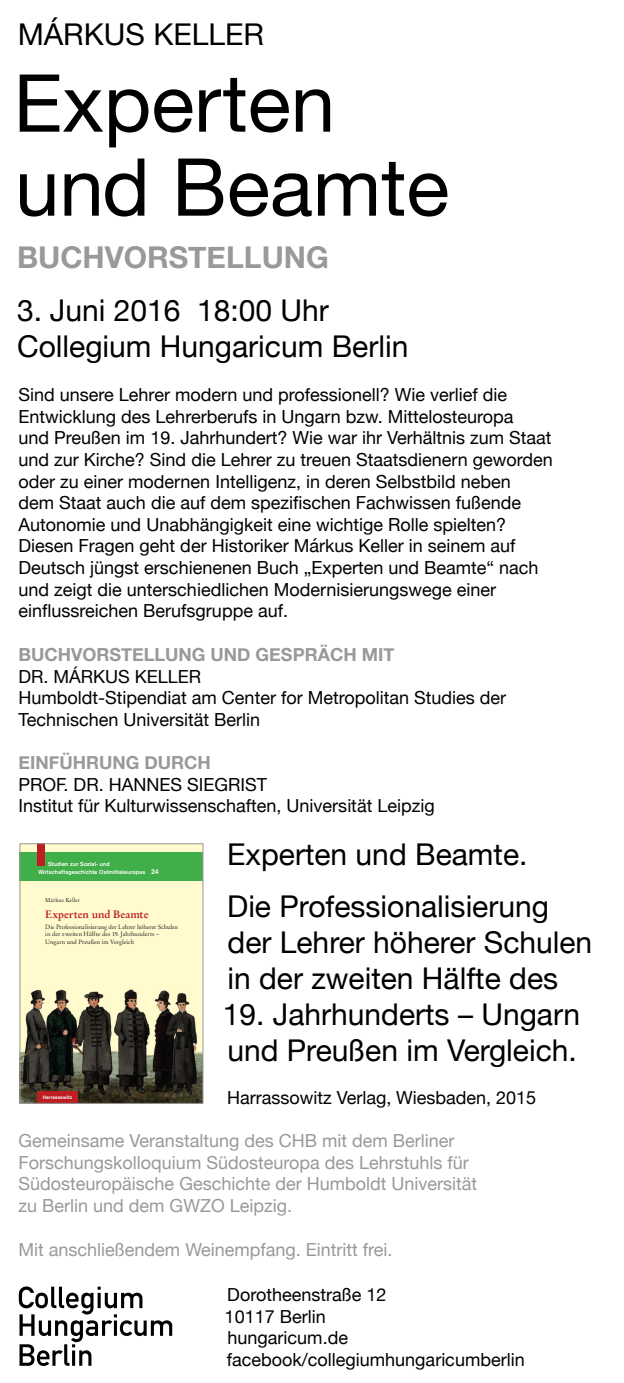
<style>
.page{position:relative;width:624px;height:1383px;background:#fff}
.page>*{position:absolute;margin:0;border:0;box-sizing:border-box;transform-origin:0 0}
.t1{font:80px/84px "Helvetica Neue";color:#000}
.t2{font:30px/36px "Helvetica Neue";color:#000}
.t3{font:700 30px "Helvetica Neue";color:#999}
.t4{font:18px/21.6px "Helvetica Neue";color:#000}
.t5{font:18px/21.6px "Helvetica Neue";color:#999}
.t6{font:700 18px "Helvetica Neue";color:#999}
.t7{font:700 10.7px "Stempel Garamond LT Pro";letter-spacing:-.005em;color:#bd1e22}
.t8{font:6.1px/7.3px "Stempel Garamond LT Pro";letter-spacing:-.01em;color:#231f20}
.t9{font:700 5.7px/8.2px "Akzidenz Grotesk";letter-spacing:.015em;color:#fff}
.t10{font:5.6px "Stempel Garamond LT Pro";color:#231f20}
.t11{font:700 5px "Akzidenz Grotesk";letter-spacing:.005em;color:#fff}
.s1{font-size:6.9px}
.s2{font-family:"Stempel Garamond"}
</style>
<div class="page">
<svg style="left:19px;top:1286px;width:153px;height:80px"></svg>
<div style="left:20px;top:844px;width:183px;height:259px;background:#fffbce"></div>
<div style="left:20px;top:853px;width:183px;height:28px;background:#40ae49"></div>
<div style="left:37px;top:844px;width:8px;height:22px;background:#bd1e22"></div>
<img style="left:21px;top:989px;width:180px;height:113px">
<div style="left:37px;top:1091px;width:40px;height:12px;background:#bd1e22"></div>
<div style="left:19px;top:843px;width:184px;height:261px;border:1px solid #999"></div>
<p class="t2" style="left:18px;top:18px;width:248px">MÁRKUS KELLER</p>
<p class="t1" style="left:13px;top:66px;width:437px">Experten und Beamte</p>
<p class="t3" style="left:17px;top:234px;width:313px">BUCHVORSTELLUNG</p>
<p class="t2" style="left:17px;top:294px;width:313px">3. Juni 2016 18:00 Uhr</p>
<p class="t2" style="left:17px;top:330px;width:393px">Collegium Hungaricum Berlin</p>
<p class="t4" style="left:19px;top:385px;width:536px">Sind unsere Lehrer modern und professionell? Wie verlief die Entwicklung des Lehrerberufs in Ungarn bzw. Mittelosteuropa<br>und Preußen im 19. Jahrhundert? Wie war ihr Verhältnis zum Staat und zur Kirche? Sind die Lehrer zu treuen Staatsdienern geworden oder zu einer modernen Intelligenz, in deren Selbstbild neben<br>dem Staat auch die auf dem spezifischen Fachwissen fußende Autonomie und Unabhängigkeit eine wichtige Rolle spielten?<br>Diesen Fragen geht der Historiker Márkus Keller in seinem auf Deutsch jüngst erschienenen Buch „Experten und Beamte“ nach und zeigt die unterschiedlichen Modernisierungswege einer einflussreichen Berufsgruppe auf.</p>
<p class="t6" style="left:18px;top:641px;width:377px">BUCHVORSTELLUNG UND GESPRÄCH MIT</p>
<p class="t4" style="left:18px;top:667px;width:184px">DR. MÁRKUS KELLER</p>
<p class="t4" style="left:18px;top:688px;width:489px">Humboldt-Stipendiat am Center for Metropolitan Studies der<br>Technischen Universität Berlin</p>
<p class="t6" style="left:18px;top:749px;width:194px">EINFÜHRUNG DURCH</p>
<p class="t4" style="left:18px;top:775px;width:250px">PROF. DR. HANNES SIEGRIST</p>
<p class="t4" style="left:18px;top:796px;width:418px">Institut für Kulturwissenschaften, Universität Leipzig</p>
<p class="t9" style="left:38px;top:860px;width:122px;text-indent:10px">Studien zur Sozial- und<br>Wirtschaftsgeschichte Ostmitteleuropas <span class="s1">24</span></p>
<p class="t10" style="left:45px;top:896px;width:36px">Márkus Keller</p>
<p class="t7" style="left:45px;top:908px;width:105px">Experten und Beamte</p>
<p class="t8" style="left:45px;top:923px;width:134px">Die Professionalisierung der Lehrer höherer Schulen in der zweiten Hälfte des 19. Jahrhunderts <span class="s2">–<br></span>Ungarn und Preußen im Vergleich</p>
<p class="t11" style="left:43px;top:1094px;width:31px">Harrassowitz</p>
<p class="t2" style="left:227px;top:838px;width:302px">Experten und Beamte.</p>
<p class="t2" style="left:227px;top:890px;width:323px">Die Professionalisierung</p>
<p class="t2" style="left:227px;top:926px;width:366px">der Lehrer höherer Schulen in der zweiten Hälfte des</p>
<p class="t2" style="left:223px;top:998px;width:359px">19. Jahrhunderts – Ungarn und Preußen im Vergleich.</p>
<p class="t4" style="left:227px;top:1088px;width:310px">Harrassowitz Verlag, Wiesbaden, 2015</p>
<p class="t5" style="left:19px;top:1131px;width:460px">Gemeinsame Veranstaltung des CHB mit dem Berliner Forschungskolloquium Südosteuropa des Lehrstuhls für Südosteuropäische Geschichte der Humboldt Universität zu Berlin und dem GWZO Leipzig.</p>
<p class="t5" style="left:19px;top:1240px;width:375px">Mit anschließendem Weinempfang. Eintritt frei.</p>
<p class="t4" style="left:227px;top:1285px;width:161px">Dorotheenstraße 12</p>
<p class="t4" style="left:225px;top:1307px;width:103px">10117 Berlin</p>
<p class="t4" style="left:227px;top:1328px;width:122px">hungaricum.de</p>
<p class="t4" style="left:227px;top:1350px;width:299px">facebook/collegiumhungaricumberlin</p>
</div>
